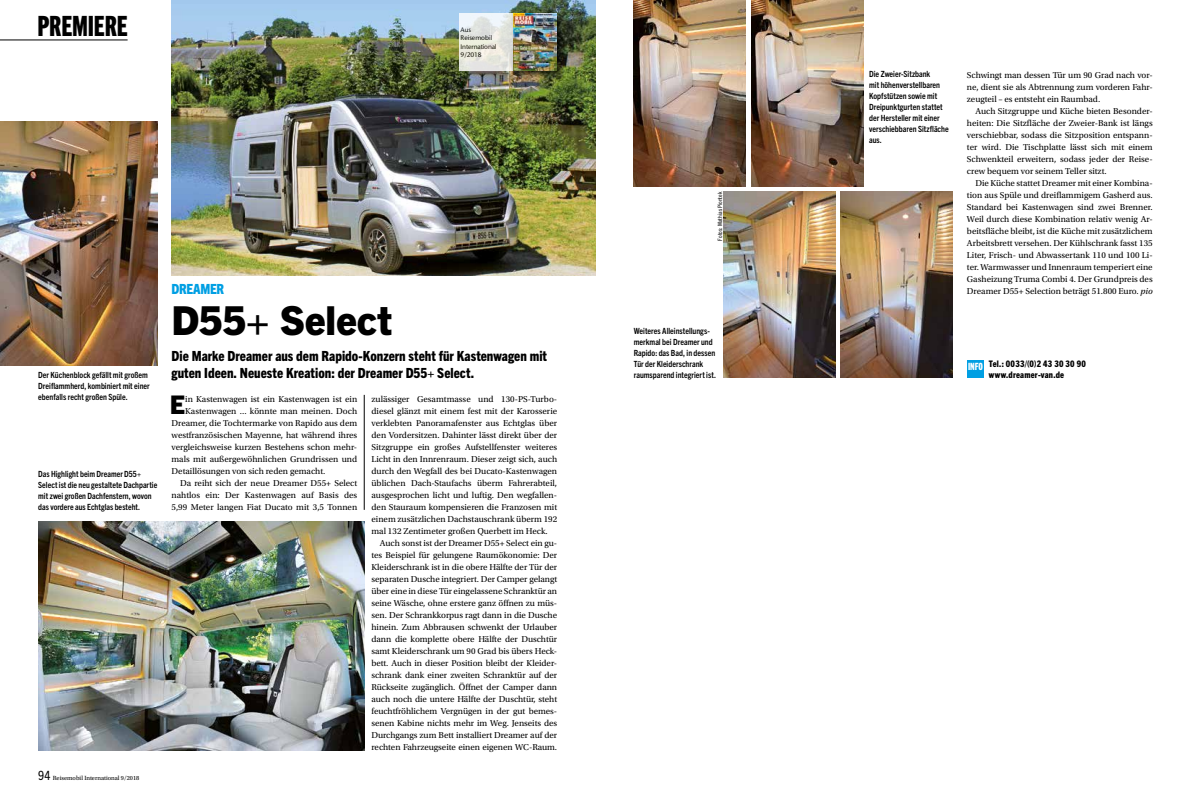
<style>
.page{position:relative;width:1191px;height:794px;background:#fff}
.page>*{position:absolute;margin:0;border:0;box-sizing:border-box;transform-origin:0 0}
.t1{font:800 40px "Trade Gothic Next LT Pro";letter-spacing:-.005em;color:#000}
.t2{font:28px "Trade Gothic Next LT Pro Hv Cm";letter-spacing:-.01em;color:#000}
.t3{font:800 25.7px "Trade Gothic Next LT Pro";color:#000}
.t4{font:800 condensed 14px/17px "Trade Gothic Next LT Pro";color:#000}
.t5{font:800 condensed 14px "Trade Gothic Next LT Pro";letter-spacing:-.02em;color:#009fe3}
.t6{font:10px "Trade Gothic Next LT Pro Hv Cm";color:#fff}
.t7{font:9px/12px "Utopia Std";color:#000;text-align:justify}
.t8{font:800 condensed 9px/10.8px "Trade Gothic Next LT Pro";letter-spacing:.025em;color:#000}
.t9{font:700 condensed 8.5px/11px "Trade Gothic Next LT Pro";color:#000}
.t10{font:500 6.6px/8.2px "Stone Sans Std";letter-spacing:-.02em;color:#000}
.t11{font:6.3px "Utopia Std";color:#000}
.t12{font:condensed 6px "Trade Gothic Next LT Pro";letter-spacing:.01em;color:#000}
.s1{font-family:"Trade Gothic Next LT Pro";font-stretch:condensed;font-size:12.8px}
.s2{font-style:italic}
</style>
<div class="page">
<img style="left:0;top:122px;width:157px;height:244px">
<img style="left:38px;top:522px;width:326px;height:228px">
<img style="left:171px;top:0;width:424px;height:276px">
<svg style="left:459px;top:13px;width:52px;height:58px;background:#e7e9e3"></svg>
<div style="left:511px;top:11px;width:54px;height:68px;background:#000;opacity:.75"></div>
<img style="left:513px;top:13px;width:43px;height:58px">
<hr style="left:0;top:40px;width:128px;height:1px;background:#000">
<hr style="left:364px;top:395px;width:1px;height:115px;background:#000">
<div style="left:967px;top:360px;width:17px;height:18px;background:#009fe3"></div>
<img style="left:634px;top:0;width:112px;height:186px">
<img style="left:723px;top:192px;width:112px;height:186px">
<img style="left:751px;top:0;width:112px;height:186px">
<img style="left:840px;top:192px;width:112px;height:186px">
<h2 class="t2" style="left:37px;top:7px;width:92px">PREMIERE</h2>
<p class="t10" style="left:460px;top:26px;width:37px">Aus<br>Reisemobil<br>International<br>9/2018</p>
<p class="t9" style="left:38px;top:369px;width:113px">Der Küchenblock gefällt mit großem<br>Dreiflammherd, kombiniert mit einer ebenfalls recht großen Spüle.</p>
<p class="t9" style="left:38px;top:468px;width:120px">Das Highlight beim Dreamer D55+ Select ist die neu gestaltete Dachpartie mit zwei großen Dachfenstern, wovon das vordere aus Echtglas besteht.</p>
<p class="t11" style="left:38px;top:774px;width:103px"><span class="s1">94</span> Reisemobil International 9/2018</p>
<h3 class="t5" style="left:171px;top:280px;width:54px">DREAMER</h3>
<h1 class="t1" style="left:171px;top:292px;width:222px">D55+ Select</h1>
<h3 class="t4" style="left:171px;top:346px;width:377px">Die Marke Dreamer aus dem Rapido-Konzern steht für Kastenwagen mit guten Ideen. Neueste Kreation: der Dreamer D55+ Select.</h3>
<h3 class="t3" style="left:170px;top:386px;width:17px">E</h3>
<p class="t7" style="left:185px;top:393px;width:173px">in Kastenwagen ist ein Kastenwagen ist ein</p>
<p class="t7" style="left:185px;top:405px;width:173px">Kastenwagen ... könnte man meinen. Doch</p>
<p class="t7" style="left:172px;top:417px;width:187px">Dreamer, die Tochtermarke von Rapido aus dem</p>
<p class="t7" style="left:172px;top:429px;width:187px">westfranzösischen Mayenne, hat während ihres</p>
<p class="t7" style="left:172px;top:441px;width:187px">vergleichsweise kurzen Bestehens schon mehr-</p>
<p class="t7" style="left:172px;top:453px;width:187px">mals mit außergewöhnlichen Grundrissen und</p>
<p class="t7" style="left:172px;top:465px;width:155px">Detaillösungen von sich reden gemacht.</p>
<p class="t7" style="left:180px;top:477px;width:179px">Da reiht sich der neue Dreamer D55+ Select</p>
<p class="t7" style="left:172px;top:489px;width:187px">nahtlos ein: Der Kastenwagen auf Basis des</p>
<p class="t7" style="left:172px;top:501px;width:187px">5,99 Meter langen Fiat Ducato mit 3,5 Tonnen</p>
<p class="t7" style="left:371px;top:393px;width:187px">zulässiger Gesamtmasse und 130-PS-Turbo&shy;diesel glänzt mit einem fest mit der Karosserie verklebten Panoramafenster aus Echtglas über den Vordersitzen. Dahinter lässt direkt über der Sitzgruppe ein großes Aufstellfenster weiteres Licht in den Innrenraum. Dieser zeigt sich, auch durch den Wegfall des bei Ducato-Kastenwagen üblichen Dach-Staufachs überm Fahrerabteil, ausgesprochen licht und luftig. Den wegfallen&shy;den Stauraum kompensieren die Franzosen mit einem zusätzlichen Dachstauschrank überm 192 mal 132 Zentimeter großen Querbett im Heck.</p>
<p class="t7" style="left:371px;top:537px;width:187px;text-indent:9px">Auch sonst ist der Dreamer D55+ Select ein gu&shy;tes Beispiel für gelungene Raumökonomie: Der Kleiderschrank ist in die obere Hälfte der Tür der separaten Dusche integriert. Der Camper gelangt über eine in diese Tür eingelassene Schranktür an seine Wäsche, ohne erstere ganz öffnen zu müs&shy;sen. Der Schrankkorpus ragt dann in die Dusche hinein. Zum Abbrausen schwenkt der Urlauber dann die komplette obere Hälfte der Duschtür samt Kleiderschrank um 90 Grad bis übers Heck&shy;bett. Auch in dieser Position bleibt der Kleider&shy;schrank dank einer zweiten Schranktür auf der Rückseite zugänglich. Öffnet der Camper dann auch noch die untere Hälfte der Duschtür, steht feuchtfröhlichem Vergnügen in der gut bemes&shy;senen Kabine nichts mehr im Weg. Jenseits des Durchgangs zum Bett installiert Dreamer auf der rechten Fahrzeugseite einen eigenen WC-Raum.</p>
<p class="t12" style="left:716px;top:240px;width:50px;rotate:-90deg">Fotos: Mathias Piontek</p>
<p class="t9" style="left:634px;top:325px;width:84px">Weiteres Alleinstellungs&shy;merkmal bei Dreamer und<br>Rapido: das Bad, in dessen<br>Tür der Kleiderschrank raumsparend integriert ist.</p>
<p class="t9" style="left:869px;top:68px;width:81px">Die Zweier-Sitzbank<br>mit höhenverstellbaren<br>Kopfstützen sowie mit<br>Dreipunktgurten stattet der Hersteller mit einer verschiebbaren Sitzfläche aus.</p>
<p class="t7" style="left:967px;top:69px;width:187px">Schwingt man dessen Tür um 90 Grad nach vor&shy;ne, dient sie als Abtrennung zum vorderen Fahr&shy;zeugteil – es entsteht ein Raumbad.</p>
<p class="t7" style="left:967px;top:105px;width:187px;text-indent:9px">Auch Sitzgruppe und Küche bieten Besonder&shy;heiten: Die Sitzfläche der Zweier-Bank ist längs verschiebbar, sodass die Sitzposition entspann&shy;ter wird. Die Tischplatte lässt sich mit einem Schwenkteil erweitern, sodass jeder der Reise&shy;crew bequem vor seinem Teller sitzt.</p>
<p class="t7" style="left:967px;top:177px;width:187px;text-indent:9px">Die Küche stattet Dreamer mit einer Kombina&shy;tion aus Spüle und dreiflammigem Gasherd aus.<br>Standard bei Kastenwagen sind zwei Brenner.<br>Weil durch diese Kombination relativ wenig Ar&shy;beitsfläche bleibt, ist die Küche mit zusätzlichem Arbeitsbrett versehen. Der Kühlschrank fasst 135<br>Liter, Frisch- und Abwassertank 110 und 100 Li&shy;ter. Warmwasser und Innenraum temperiert eine Gasheizung Truma Combi 4. Der Grundpreis des Dreamer D55+ Selection beträgt 51.800 Euro. <span class="s2">pio</span></p>
<p class="t8" style="left:989px;top:358px;width:98px">Tel.: 0033/(0)2 43 30 30 90 www.dreamer-van.de</p>
<p class="t6" style="left:968px;top:359px;width:16px">INFO</p>
</div>
